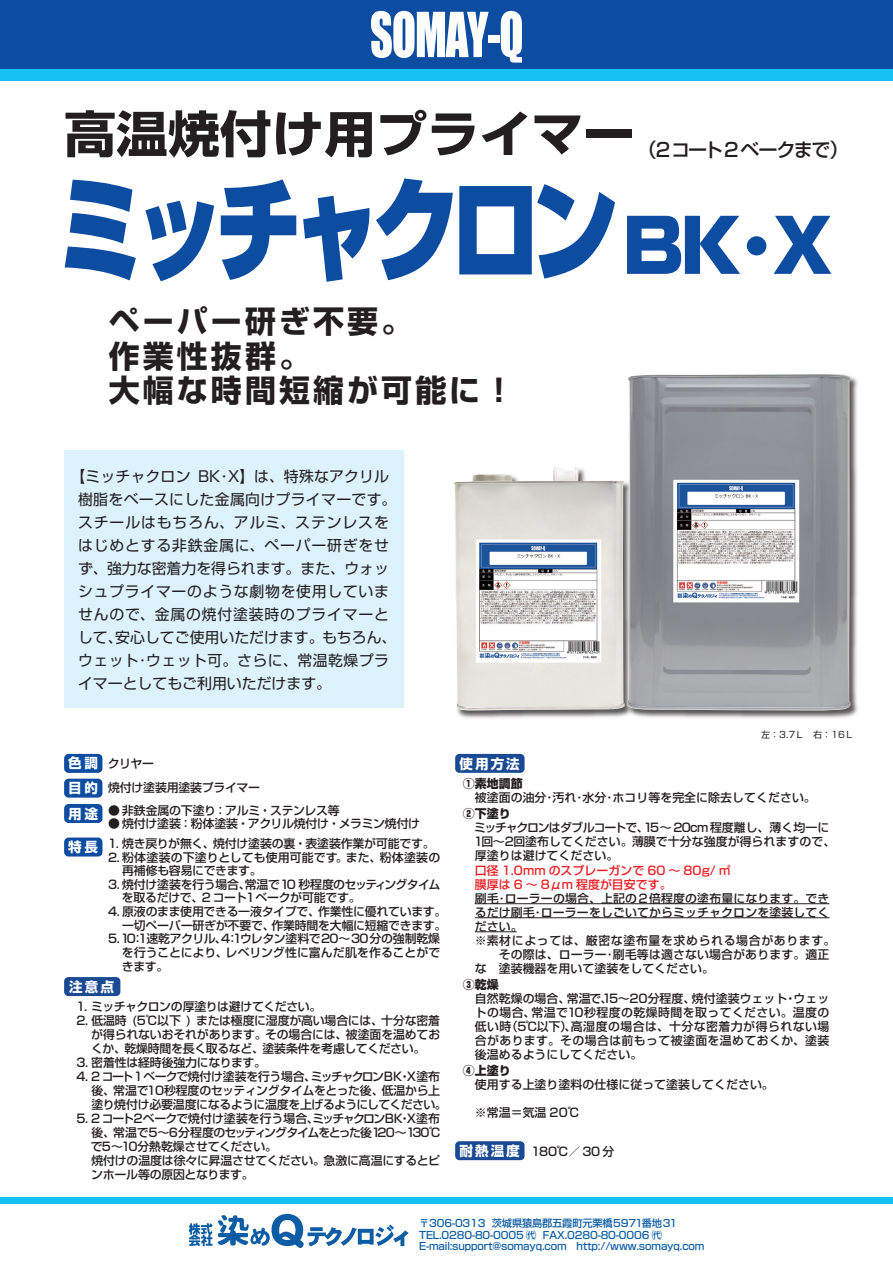
<style>
.page{position:relative;width:893px;height:1263px;background:#fff}
.page>*{position:absolute;margin:0;border:0;box-sizing:border-box;transform-origin:0 0}
.t1{font:900 111.3px "Shin Go Pro";letter-spacing:-.1em;color:#0d4da1;scale:.79 1}
.t2{font:700 49.5px "Shin Go Pro";color:#231f20;scale:1.05 1}
.t3{font:700 30.9px/34.5px "Shin Go Pro";letter-spacing:.1em;color:#231f20}
.t4{font:500 19.2px "Shin Go Pro";letter-spacing:-.065em;color:#231f20}
.t5{font:14.85px/23px "Shin Go Pro";letter-spacing:.03em;color:#231f20}
.t6{font:700 13.5px "Shin Go Pro";letter-spacing:.15em;color:#fff}
.t7{font:500 11.85px/14.1px "Shin Go Pro";letter-spacing:-.01em;color:#231f20}
.t8{font:500 11.85px/14.1px "Shin Go Pro";letter-spacing:-.035em;color:#231f20}
.t9{font:500 11.85px/14.1px "Shin Go Pro";letter-spacing:.01em;color:#231f20}
.t10{font:500 11.85px/14px "Shin Go Pro";letter-spacing:.005em;color:#ee1d23}
.t11{font:500 11.85px "Shin Go Pro";letter-spacing:-.04em;color:#231f20}
.t12{font:800 11.85px "Shin Go Pro";letter-spacing:.005em;color:#231f20}
.t13{font:500 10.2px/11.9px "Shin Go Pro";letter-spacing:-.015em;color:#0d5da5}
.t14{font:9px "Shin Go Pro";color:#231f20}
.s1{font-size:73.65px}
.s2{font-weight:700;font-size:13.5px;color:#fff}
</style>
<div class="page">
<div style="left:64px;top:804px;width:38px;height:19px;background:#0d4da1;border-radius:4px"></div>
<div style="left:455px;top:754px;width:70px;height:19px;background:#194a93;border-radius:4px"></div>
<div style="left:455px;top:1141px;width:70px;height:19px;background:#194a93;border-radius:4px"></div>
<hr style="left:475px;top:903px;width:354px;height:1px;background:#231f20">
<hr style="left:475px;top:917px;width:354px;height:1px;background:#231f20">
<hr style="left:475px;top:931px;width:42px;height:1px;background:#231f20">
<div style="left:64px;top:451px;width:339px;height:257px;background:#dcf2fc"></div>
<div style="left:64px;top:754px;width:38px;height:19px;background:#0d4da1;border-radius:4px"></div>
<div style="left:64px;top:837px;width:38px;height:19px;background:#0d4da1;border-radius:4px"></div>
<div style="left:64px;top:779px;width:38px;height:19px;background:#0d4da1;border-radius:4px"></div>
<div style="left:64px;top:977px;width:56px;height:19px;background:#194a93;border-radius:4px"></div>
<div style="left:0;top:0;width:893px;height:81px;background:#15c0f2"></div>
<div style="left:0;top:0;width:893px;height:68px;background:#0d4da1"></div>
<svg style="left:371px;top:11px;width:118px;height:47px"></svg>
<div style="left:488px;top:35px;width:12px;height:7px;background:#fff"></div>
<svg style="left:501px;top:11px;width:21px;height:52px"></svg>
<div style="left:0;top:1197px;width:893px;height:6px;background:#15c0f2"></div>
<svg style="left:189px;top:1214px;width:220px;height:34px"></svg>
<img style="left:457px;top:376px;width:401px;height:342px">
<img style="left:454px;top:374px;width:397px;height:337px">
<h2 class="t2" style="left:64px;top:95px;width:545px">高温焼付け用プライマー</h2>
<h3 class="t4" style="left:638px;top:134px;width:212px">（2コート2ベークまで）</h3>
<h1 class="t1" style="left:57px;top:141px;width:984px">ミッチャクロン <span class="s1">BK･X</span></h1>
<h3 class="t3" style="left:109px;top:301px;width:407px">ペーパー研ぎ不要。<br>作業性抜群。<br>大幅な時間短縮が可能に！</h3>
<p class="t5" style="left:78px;top:464px;width:320px;text-indent:-7px">【ミッチャクロン BK･X】は、特殊なアクリル樹脂をベースにした金属向けプライマーです。スチールはもちろん、アルミ、ステンレスをはじめとする非鉄金属に、ペーパー研ぎをせず、強力な密着力を得られます。また、ウォッシュプライマーのような劇物を使用していませんので、金属の焼付塗装時のプライマーとして、安心してご使用いただけます。もちろん、ウェット･ウェット可。さらに、常温乾燥プライマーとしてもご利用いただけます。</p>
<p class="t6" style="left:68px;top:752px;width:31px">色調</p>
<p class="t7" style="left:108px;top:755px;width:48px">クリヤー</p>
<p class="t7" style="left:68px;top:779px;width:193px"><span class="s2">目的</span> 焼付け塗装用塗装プライマー</p>
<p class="t6" style="left:68px;top:803px;width:31px">用途</p>
<p class="t7" style="left:108px;top:802px;width:233px">● 非鉄金属の下塗り：アルミ・ステンレス等</p>
<p class="t7" style="left:108px;top:815px;width:314px">● 焼付け塗装：粉体塗装・アクリル焼付け・メラミン焼付け</p>
<p class="t7" style="left:108px;top:835px;width:328px">1. 焼き戻りが無く、焼付け塗装の裏・表塗装作業が可能です。</p>
<p class="t7" style="left:122px;top:849px;width:320px;line-height:13.6px;text-indent:-14px">2. 粉体塗装の下塗りとしても使用可能です。また、粉体塗装の再補修も容易にできます。</p>
<p class="t7" style="left:122px;top:876px;width:320px;line-height:13.6px;text-indent:-14px">3. 焼付け塗装を行う場合、常温で10 秒程度のセッティングタイムを取るだけで、2 コート1ベークが可能です。</p>
<p class="t7" style="left:108px;top:903px;width:340px">4. 原液のまま使用できる一液タイプで、作業性に優れています。</p>
<p class="t7" style="left:122px;top:917px;width:326px">一切ペーパー研ぎが不要で、作業時間を大幅に短縮できます。</p>
<p class="t7" style="left:108px;top:930px;width:334px">5.10：1速乾アクリル、4：1ウレタン塗料で20～30分の強制乾燥</p>
<p class="t7" style="left:122px;top:944px;width:320px">を行うことにより、レベリング性に富んだ肌を作ることがで</p>
<p class="t7" style="left:122px;top:957px;width:48px">きます。</p>
<p class="t11" style="left:76px;top:996px;width:247px">1. ミッチャクロンの厚塗りは避けてください。</p>
<p class="t7" style="left:91px;top:1011px;width:351px;text-align:justify;text-indent:-15px">2. 低温時 (5℃以下 ) または極度に湿度が高い場合には、十分な密着が得られないおそれがあります。その場合には、被塗面を温めておくか、乾燥時間を長く取るなど、塗装条件を考慮してください。</p>
<p class="t7" style="left:76px;top:1054px;width:191px">3. 密着性は経時後強力になります。</p>
<p class="t8" style="left:91px;top:1068px;width:357px;text-indent:-15px">4. 2 コート1ベークで焼付け塗装を行う場合、ミッチャクロンＢＫ・Ｘ塗布後、常温で10秒程度のセッティングタイムをとった後、低温から上塗り焼付け必要温度になるように温度を上げるようにしてください。</p>
<p class="t8" style="left:91px;top:1110px;width:352px;text-indent:-14px">5. 2 コート２ベークで焼付け塗装を行う場合、ミッチャクロンＢＫ・Ｘ塗布後、常温で５～６分程度のセッティングタイムをとった後120～130℃で5～１０分熱乾燥させてください。<br>焼付けの温度は徐々に昇温させてください。急激に高温にするとピンホール等の原因となります。</p>
<p class="t6" style="left:68px;top:836px;width:31px">特長</p>
<p class="t6" style="left:69px;top:976px;width:46px">注意点</p>
<p class="t6" style="left:460px;top:753px;width:62px">使用方法</p>
<p class="t14" style="left:761px;top:727px;width:94px">左：3.7Ｌ　右：16Ｌ</p>
<p class="t12" style="left:463px;top:774px;width:61px">①素地調節</p>
<p class="t7" style="left:475px;top:789px;width:343px">被塗面の油分･汚れ･水分･ホコリ等を完全に除去してください。</p>
<p class="t12" style="left:463px;top:804px;width:49px">②下塗り</p>
<p class="t7" style="left:474px;top:819px;width:363px">ミッチャクロンはダブルコートで、15～ 20cm 程度離し、薄く均一に<br>1回～2回塗布してください。薄膜で十分な強度が得られますので、厚塗りは避けてください。</p>
<p class="t10" style="left:475px;top:861px;width:257px">口径 1.0mm のスプレーガンで 60 ～ 80g/ ㎡膜厚は 6 ～ 8μm 程度が目安です。</p>
<p class="t9" style="left:475px;top:889px;width:362px">刷毛･ローラーの場合、上記の２倍程度の塗布量になります。できるだけ刷毛･ローラーをしごいてからミッチャクロンを塗装してください。<br>※素材によっては、厳密な塗布量を求められる場合があります。　　その際は、ローラー･刷毛等は適さない場合があります。適正な　塗装機器を用いて塗装をしてください。</p>
<p class="t12" style="left:463px;top:975px;width:37px">③乾燥</p>
<p class="t7" style="left:475px;top:990px;width:356px;text-align:justify">自然乾燥の場合、常温で、１５～２０分程度、焼付塗装ウェット・ウェットの場合、常温で１０秒程度の乾燥時間を取ってください。温度の低い時（5℃以下）、高湿度の場合は、十分な密着力が得られない場合があります。その場合は前もって被塗面を温めておくか、塗装後温めるようにしてください。</p>
<p class="t12" style="left:463px;top:1061px;width:49px">④上塗り</p>
<p class="t7" style="left:475px;top:1076px;width:301px">使用する上塗り塗料の仕様に従って塗装してください。</p>
<p class="t7" style="left:475px;top:1104px;width:106px">※常温＝気温 20℃</p>
<p class="t6" style="left:460px;top:1140px;width:62px">耐熱温度</p>
<p class="t7" style="left:531px;top:1143px;width:85px">180℃／ 30 分</p>
<p class="t13" style="left:419px;top:1215px;width:287px">〒306-0313 茨城県猿島郡五霞町元栗橋5971番地31<br>TEL.0280-80-0005 ㈹ FAX.0280-80-0006 ㈹<br>E-mail:support@somayq.com　http://www.somayq.com</p>
</div>
